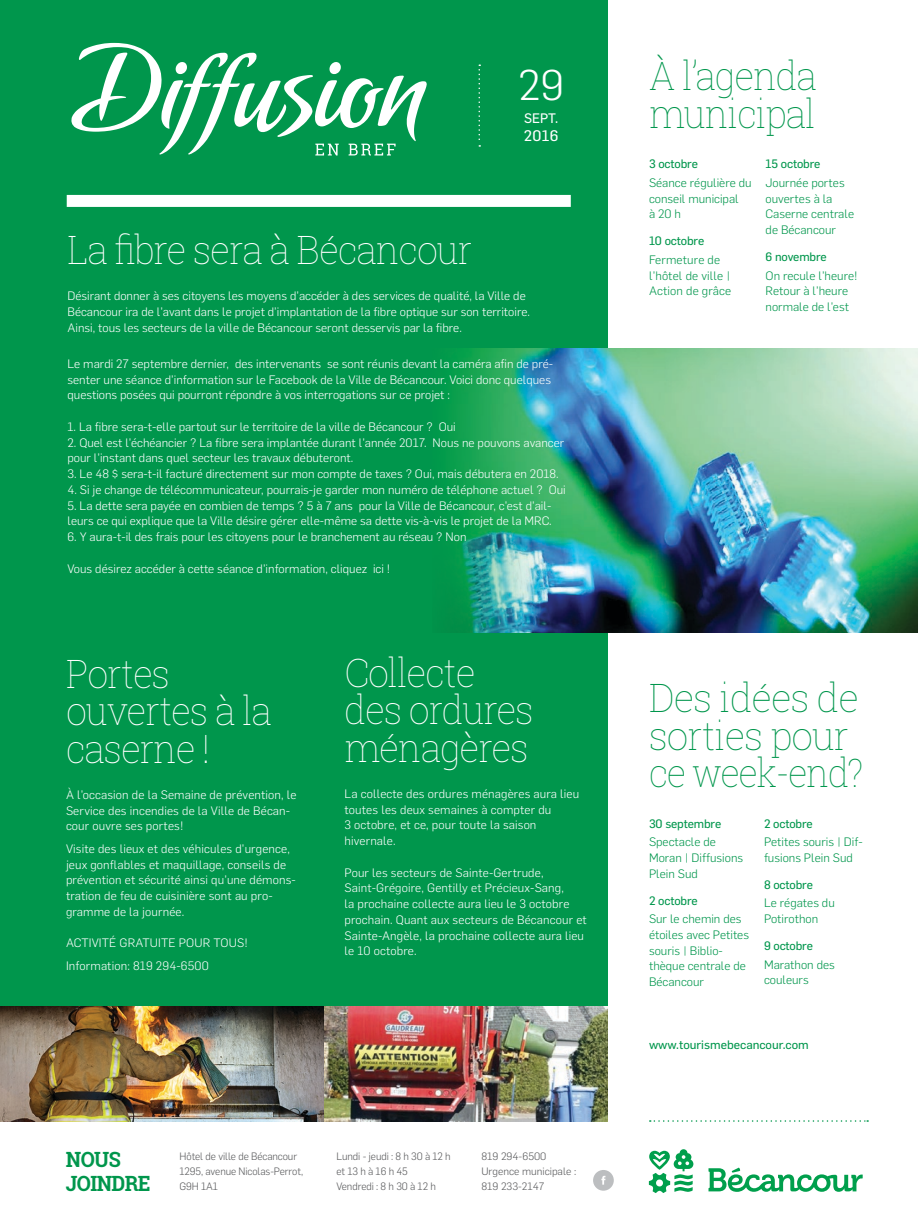
<style>
.page{position:relative;width:918px;height:1224px;background:#fff}
.page>*{position:absolute;margin:0;border:0;box-sizing:border-box;transform-origin:0 0}
.t1{font:300 42px "Flama";color:#fff}
.t2{font:100 39px/37.5px "Roboto Slab";letter-spacing:-.03em;color:#fff;scale:.95 1}
.t3{font:100 39px/37.5px "Roboto Slab";letter-spacing:-.03em;color:#00964c}
.t4{font:100 39px/37.5px "Roboto Slab";letter-spacing:-.03em;color:#00964c;scale:.95 1}
.t5{font:700 21px/24px "Roboto Slab";letter-spacing:-.03em;color:#00964c;scale:.95 1}
.t6{font:15px "Flama Basic";color:#fff}
.t7{font:13.5px "Flama Basic";color:#fff}
.t8{font:300 12px/15.8px "Flama";color:#fff}
.t9{font:300 12px/15.8px "Flama";color:#00964c}
.t10{font:12px "Flama Basic";letter-spacing:-.01em;color:#00964c}
.t11{font:300 10.5px/15px "Flama";letter-spacing:-.01em;color:#58595b}
</style>
<div class="page">
<div style="left:0;top:0;width:608px;height:1072px;background:#00964c"></div>
<img style="left:0;top:1006px;width:608px;height:116px">
<div style="left:67px;top:195px;width:504px;height:12px;background:#fff"></div>
<svg style="left:71px;top:43px;width:356px;height:112px"></svg>
<svg style="left:650px;top:1120px;width:218px;height:2px"></svg>
<svg style="left:479px;top:64px;width:1px;height:83px"></svg>
<svg style="left:593px;top:1170px;width:21px;height:21px"></svg>
<svg style="left:649px;top:1149px;width:44px;height:44px"></svg>
<svg style="left:709px;top:1168px;width:154px;height:24px"></svg>
<img style="left:452px;top:348px;width:466px;height:285px">
<h1 class="t1" style="left:518px;top:57px;width:48px">29</h1>
<p class="t7" style="left:524px;top:108px;width:35px">SEPT.</p>
<p class="t6" style="left:524px;top:125px;width:36px">2016</p>
<h2 class="t2" style="left:68px;top:230px;width:428px">La fibre sera à Bécancour</h2>
<p class="t8" style="left:68px;top:288px;width:464px">Désirant donner à ses citoyens les moyens d’accéder à des services de qualité, la Ville de<br>Bécancour ira de l’avant dans le projet d’implantation de la fibre optique sur son territoire.<br>Ainsi, tous les secteurs de la ville de Bécancour seront desservis par la fibre.</p>
<p class="t8" style="left:68px;top:355px;width:487px">Le mardi 27 septembre dernier, des intervenants se sont réunis devant la caméra afin de pré&shy;senter une séance d’information sur le Facebook de la Ville de Bécancour. Voici donc quelques questions posées qui pourront répondre à vos interrogations sur ce projet :</p>
<p class="t8" style="left:68px;top:418px;width:390px">1. La fibre sera-t-elle partout sur le territoire de la ville de Bécancour ? Oui</p>
<p class="t8" style="left:68px;top:434px;width:498px">2. Quel est l’échéancier ? La fibre sera implantée durant l’année 2017. Nous ne pouvons avancer pour l’instant dans quel secteur les travaux débuteront.</p>
<p class="t8" style="left:68px;top:465px;width:493px">3. Le 48 $ sera-t-il facturé directement sur mon compte de taxes ? Oui, mais débutera en 2018.</p>
<p class="t8" style="left:68px;top:481px;width:500px">4. Si je change de télécommunicateur, pourrais-je garder mon numéro de téléphone actuel ? Oui</p>
<p class="t8" style="left:68px;top:497px;width:486px">5. La dette sera payée en combien de temps ? 5 à 7 ans pour la Ville de Bécancour, c’est d’ail&shy;leurs ce qui explique que la Ville désire gérer elle-même sa dette vis-à-vis le projet de la MRC.</p>
<p class="t8" style="left:68px;top:528px;width:401px">6. Y aura-t-il des frais pour les citoyens pour le branchement au réseau ? Non</p>
<p class="t8" style="left:68px;top:560px;width:324px">Vous désirez accéder à cette séance d’information, cliquez ici !</p>
<h2 class="t2" style="left:66px;top:654px;width:218px">Portes ouvertes à la caserne !</h2>
<p class="t8" style="left:66px;top:786px;width:232px">À l’occasion de la Semaine de prévention, le<br>Service des incendies de la Ville de Bécan&shy;cour ouvre ses portes!</p>
<p class="t8" style="left:66px;top:840px;width:231px">Visite des lieux et des véhicules d’urgence, jeux gonflables et maquillage, conseils de prévention et sécurité ainsi qu’une démons&shy;tration de feu de cuisinière sont au pro&shy;gramme de la journée.</p>
<p class="t8" style="left:66px;top:931px;width:183px;line-height:22.5px">ACTIVITÉ GRATUITE POUR TOUS!<br>Information: 819 294-6500</p>
<h2 class="t2" style="left:345px;top:653px;width:201px">Collecte des ordures ménagères</h2>
<p class="t8" style="left:345px;top:785px;width:236px">La collecte des ordures ménagères aura lieu toutes les deux semaines à compter du<br>3 octobre, et ce, pour toute la saison hivernale.</p>
<p class="t8" style="left:345px;top:864px;width:244px">Pour les secteurs de Sainte-Gertrude, Saint-Grégoire, Gentilly et Précieux-Sang,<br>la prochaine collecte aura lieu le 3 octobre prochain. Quant aux secteurs de Bécancour et Sainte-Angèle, la prochaine collecte aura lieu le 10 octobre.</p>
<h3 class="t5" style="left:66px;top:1147px;width:91px">NOUS<br>JOINDRE</h3>
<p class="t11" style="left:336px;top:1148px;width:116px">Lundi - jeudi : 8 h 30 à 12 h et 13 h à 16 h 45<br>Vendredi : 8 h 30 à 12 h</p>
<p class="t11" style="left:180px;top:1148px;width:125px">Hôtel de ville de Bécancour<br>1295, avenue Nicolas-Perrot,<br>G9H 1A1</p>
<p class="t11" style="left:481px;top:1148px;width:96px">819 294-6500<br>Urgence municipale :<br>819 233-2147</p>
<h2 class="t4" style="left:649px;top:57px;width:178px">À l’agenda municipal</h2>
<p class="t10" style="left:649px;top:156px;width:50px">3 octobre</p>
<p class="t9" style="left:649px;top:174px;width:104px">Séance régulière du conseil municipal<br>à 20 h</p>
<p class="t10" style="left:649px;top:233px;width:57px">10 octobre</p>
<p class="t9" style="left:649px;top:251px;width:84px">Fermeture de l’hôtel de ville |<br>Action de grâce</p>
<p class="t10" style="left:766px;top:156px;width:56px">15 octobre</p>
<p class="t9" style="left:766px;top:174px;width:90px">Journée portes ouvertes à la<br>Caserne centrale de Bécancour</p>
<p class="t10" style="left:766px;top:248px;width:63px">6 novembre</p>
<p class="t9" style="left:766px;top:267px;width:94px">On recule l’heure!<br>Retour à l’heure normale de l’est</p>
<h2 class="t3" style="left:649px;top:678px;width:216px">Des idées de sorties pour ce week-end?</h2>
<p class="t10" style="left:649px;top:815px;width:74px">30 septembre</p>
<p class="t9" style="left:649px;top:833px;width:96px">Spectacle de<br>Moran | Diffusions<br>Plein Sud</p>
<p class="t10" style="left:649px;top:892px;width:50px">2 octobre</p>
<p class="t9" style="left:649px;top:910px;width:102px">Sur le chemin des étoiles avec Petites souris | Biblio&shy;thèque centrale de<br>Bécancour</p>
<p class="t10" style="left:764px;top:815px;width:50px">2 octobre</p>
<p class="t9" style="left:764px;top:833px;width:100px">Petites souris | Dif&shy;fusions Plein Sud</p>
<p class="t10" style="left:764px;top:876px;width:50px">8 octobre</p>
<p class="t9" style="left:764px;top:895px;width:72px">Le régates du<br>Potirothon</p>
<p class="t10" style="left:764px;top:937px;width:51px">9 octobre</p>
<p class="t9" style="left:764px;top:956px;width:72px">Marathon des couleurs</p>
<p class="t10" style="left:649px;top:1036px;width:161px">www.tourismebecancour.com</p>
</div>
